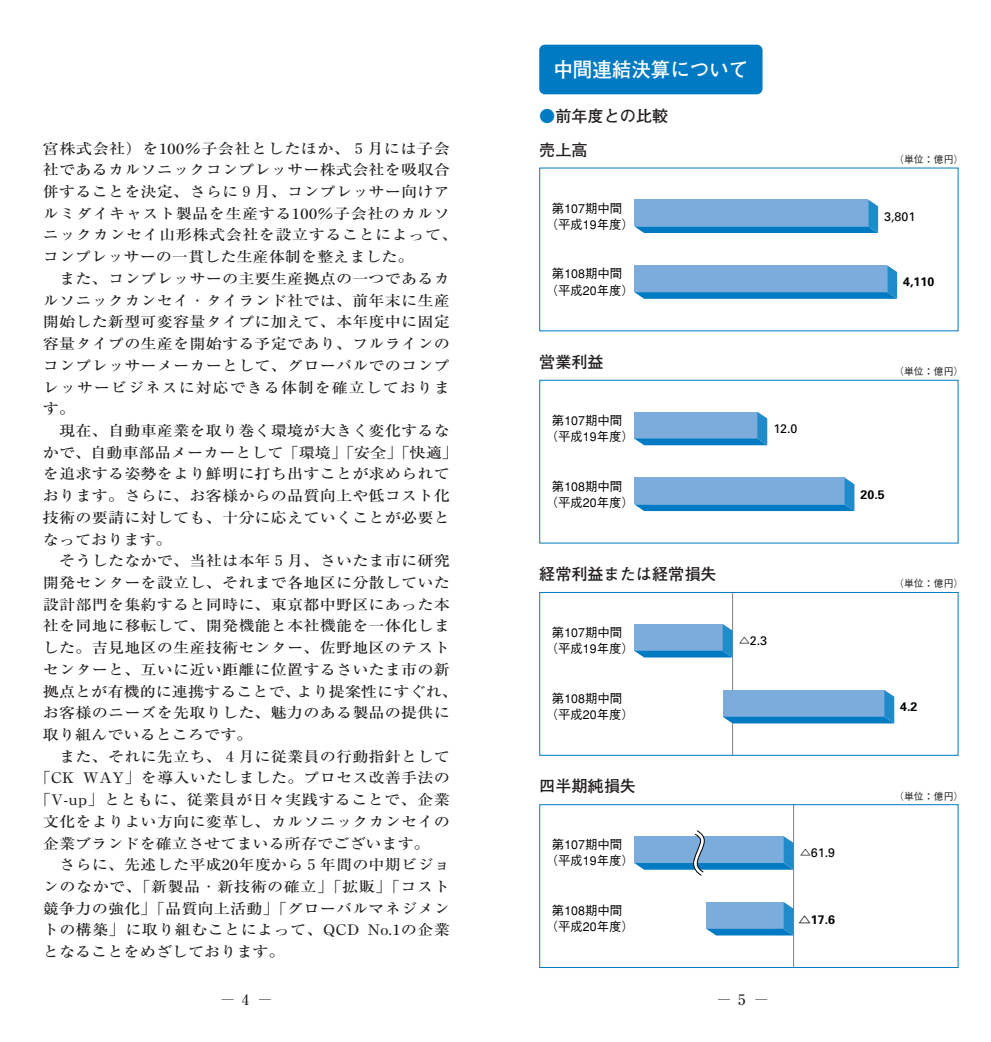
<style>
.page{position:relative;width:991px;height:1042px;background:#fff}
.page>*{position:absolute;margin:0;border:0;box-sizing:border-box;transform-origin:0 0}
.t1{font:700 20.12px "Futo Go B101";color:#fff}
.t2{font:700 16.1px/33.4px "Futo Go B101";color:#231f20}
.t3{font:500 14.88px "Ryumin";color:#231f20;scale:.8 1}
.t4{font:500 14.53px/21.7px "Ryumin";letter-spacing:.01em;color:#231f20;scale:1.11 1}
.t5{font:500 14.53px "Ryumin";letter-spacing:.03em;color:#231f20;scale:1.11 1}
.t6{font:500 12.42px/16.1px "Gothic BBB";color:#000;text-align:center}
.t7{font:12.42px "Univers";color:#000}
.t8{font:700 12.42px "Univers";color:#000}
.t9{font:500 9.97px "Gothic BBB";color:#231f20}
.s1{color:#007ac2}
.s2{font-family:"Futo Go B101";font-weight:700;font-size:11.2px}
.s3{font-family:"Ryumin";font-weight:300}
</style>
<div class="page">
<svg style="left:634px;top:265px;width:263px;height:34px;background:#64a2d7"></svg>
<svg style="left:634px;top:199px;width:244px;height:34px;background:#64a3d7"></svg>
<svg style="left:634px;top:477px;width:220px;height:34px;background:#64a3d7"></svg>
<svg style="left:634px;top:412px;width:133px;height:33px;background:#62a2d6"></svg>
<hr style="left:732px;top:592px;width:1px;height:163px;background:#808080">
<svg style="left:723px;top:689px;width:171px;height:34px;background:#67a5d8"></svg>
<svg style="left:634px;top:624px;width:98px;height:33px;background:#62a2d6"></svg>
<div style="left:539px;top:592px;width:419px;height:163px;border:1px solid #007ac2"></div>
<hr style="left:793px;top:804px;width:1px;height:163px;background:#808080">
<svg style="left:706px;top:902px;width:87px;height:33px;background:#62a2d6"></svg>
<svg style="left:634px;top:830px;width:159px;height:45px"></svg>
<div style="left:539px;top:804px;width:419px;height:163px;border:1px solid #007ac2"></div>
<div style="left:539px;top:45px;width:223px;height:49px;background:#007ac2;border-radius:6px"></div>
<p class="t4" style="left:43px;top:139px;width:375px">宮株式会社）を100％子会社としたほか、５月には子会社であるカルソニックコンプレッサー株式会社を吸収合併することを決定、さらに９月、コンプレッサー向けアルミダイキャスト製品を生産する100％子会社のカルソニックカンセイ山形株式会社を設立することによって、コンプレッサーの一貫した生産体制を整えました。</p>
<p class="t4" style="left:43px;top:269px;width:368px;text-align:justify;text-indent:16px">また、コンプレッサーの主要生産拠点の一つであるカルソニックカンセイ・タイランド社では、前年末に生産開始した新型可変容量タイプに加えて、本年度中に固定容量タイプの生産を開始する予定であり、フルラインのコンプレッサーメーカーとして、グローバルでのコンプレッサービジネスに対応できる体制を確立しております。</p>
<p class="t4" style="left:43px;top:421px;width:375px;text-indent:16px">現在、自動車産業を取り巻く環境が大きく変化するなかで、自動車部品メーカーとして「環境」「安全」「快適」を追求する姿勢をより鮮明に打ち出すことが求められております。さらに、お客様からの品質向上や低コスト化技術の要請に対しても、十分に応えていくことが必要となっております。</p>
<p class="t4" style="left:43px;top:552px;width:375px;text-indent:16px">そうしたなかで、当社は本年５月、さいたま市に研究開発センターを設立し、それまで各地区に分散していた設計部門を集約すると同時に、東京都中野区にあった本社を同地に移転して、開発機能と本社機能を一体化しました。吉見地区の生産技術センター、佐野地区のテストセンターと、互いに近い距離に位置するさいたま市の新拠点とが有機的に連携することで、より提案性にすぐれ、お客様のニーズを先取りした、魅力のある製品の提供に取り組んでいるところです。</p>
<p class="t4" style="left:59px;top:747px;width:353px">また、それに先立ち、４月に従業員の行動指針として</p>
<p class="t4" style="left:35px;top:769px;width:375px">「CK WAY」を導入いたしました。プロセス改善手法の</p>
<p class="t4" style="left:35px;top:790px;width:375px">「V-up」とともに、従業員が日々実践することで、企業</p>
<p class="t4" style="left:43px;top:812px;width:368px">文化をよりよい方向に変革し、カルソニックカンセイの</p>
<p class="t4" style="left:43px;top:834px;width:350px">企業ブランドを確立させてまいる所存でございます。</p>
<p class="t4" style="left:59px;top:855px;width:353px">さらに、先述した平成20年度から５年間の中期ビジョ</p>
<p class="t5" style="left:43px;top:881px;width:368px">ンのなかで、「新製品・新技術の確立」「拡販」「コスト</p>
<p class="t4" style="left:43px;top:899px;width:368px">競争力の強化」「品質向上活動」「グローバルマネジメン</p>
<p class="t4" style="left:43px;top:921px;width:368px">トの構築」に取り組むことによって、QCD No.1の企業</p>
<p class="t4" style="left:43px;top:942px;width:219px">となることをめざしております。</p>
<h1 class="t1" style="left:553px;top:62px;width:196px">中間連結決算について</h1>
<p class="t2" style="left:539px;top:101px;width:130px"><span class="s1">●</span>前年度との比較売上高</p>
<p class="t9" style="left:894px;top:155px;width:71px">（単位：億円）</p>
<p class="t6" style="left:545px;top:201px;width:90px">第107期中間<br>（平成19年度）</p>
<p class="t6" style="left:545px;top:267px;width:90px">第108期中間<br>（平成20年度）</p>
<p class="t8" style="left:903px;top:277px;width:33px">4,110</p>
<p class="t7" style="left:884px;top:211px;width:33px">3,801</p>
<p class="t2" style="left:539px;top:347px;width:66px">営業利益</p>
<p class="t6" style="left:545px;top:414px;width:90px">第107期中間<br>（平成19年度）</p>
<p class="t6" style="left:545px;top:479px;width:90px">第108期中間<br>（平成20年度）</p>
<p class="t8" style="left:860px;top:489px;width:26px">20.5</p>
<p class="t7" style="left:773px;top:423px;width:26px">12.0</p>
<p class="t9" style="left:894px;top:367px;width:71px">（単位：億円）</p>
<p class="t2" style="left:539px;top:559px;width:179px">経常利益または経常損失</p>
<p class="t9" style="left:894px;top:579px;width:71px">（単位：億円）</p>
<p class="t6" style="left:545px;top:626px;width:90px">第107期中間<br>（平成19年度）</p>
<p class="t6" style="left:545px;top:691px;width:90px">第108期中間<br>（平成20年度）</p>
<p class="t8" style="left:900px;top:701px;width:19px">4.2</p>
<p class="t7" style="left:738px;top:636px;width:30px"><span class="s2">△</span>2.3</p>
<p class="t2" style="left:539px;top:771px;width:98px">四半期純損失</p>
<p class="t6" style="left:545px;top:838px;width:90px">第107期中間<br>（平成19年度）</p>
<p class="t6" style="left:545px;top:903px;width:90px">第108期中間<br>（平成20年度）</p>
<p class="t8" style="left:798px;top:915px;width:38px"><span class="s3">△</span>17.6</p>
<p class="t7" style="left:799px;top:848px;width:37px"><span class="s2">△</span>61.9</p>
<p class="t9" style="left:894px;top:791px;width:71px">（単位：億円）</p>
<p class="t3" style="left:222px;top:994px;width:63px">―4―</p>
<p class="t3" style="left:718px;top:994px;width:63px">―5―</p>
</div>
